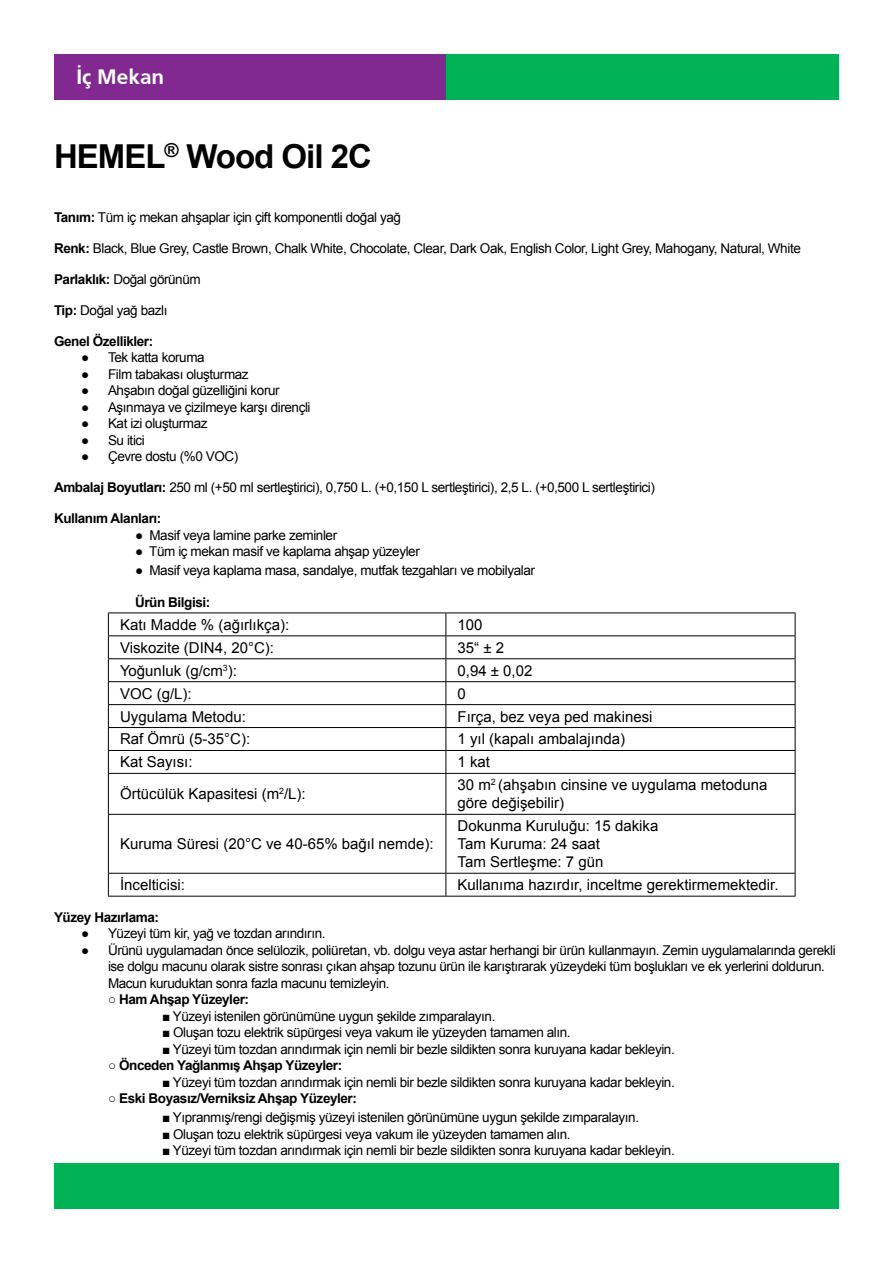
<style>
.page{position:relative;width:893px;height:1263px;background:#fff}
.page>*{position:absolute;margin:0;border:0;box-sizing:border-box;transform-origin:0 0}
.t1{font:700 33px "Arial";letter-spacing:-.03em;color:#000}
.t2{font:700 20.7px "Frutiger";color:#fff}
.t3{font:15px/18px "Arial";color:#000}
.t4{font:13.5px/16.5px "Arial";letter-spacing:-.03em;color:#000}
.t5{font:700 13.5px "Arial";letter-spacing:-.03em;color:#000}
.s1{font-weight:700}
</style>
<div class="page">
<div style="left:54px;top:54px;width:393px;height:45px;background:#812990"></div>
<div style="left:446px;top:54px;width:393px;height:45px;background:#00b156"></div>
<div style="left:54px;top:1163px;width:785px;height:46px;background:#00b156"></div>
<hr style="left:108px;top:612px;width:338px;height:1px;background:#000">
<hr style="left:446px;top:612px;width:349px;height:1px;background:#000">
<hr style="left:108px;top:635px;width:338px;height:1px;background:#000">
<hr style="left:446px;top:635px;width:349px;height:1px;background:#000">
<hr style="left:108px;top:658px;width:338px;height:1px;background:#000">
<hr style="left:446px;top:658px;width:349px;height:1px;background:#000">
<hr style="left:108px;top:681px;width:338px;height:1px;background:#000">
<hr style="left:446px;top:681px;width:349px;height:1px;background:#000">
<hr style="left:108px;top:704px;width:338px;height:1px;background:#000">
<hr style="left:446px;top:704px;width:349px;height:1px;background:#000">
<hr style="left:108px;top:727px;width:338px;height:1px;background:#000">
<hr style="left:446px;top:727px;width:349px;height:1px;background:#000">
<hr style="left:108px;top:750px;width:338px;height:1px;background:#000">
<hr style="left:446px;top:750px;width:349px;height:1px;background:#000">
<hr style="left:108px;top:773px;width:338px;height:1px;background:#000">
<hr style="left:446px;top:773px;width:349px;height:1px;background:#000">
<hr style="left:108px;top:814px;width:338px;height:1px;background:#000">
<hr style="left:446px;top:814px;width:349px;height:1px;background:#000">
<hr style="left:108px;top:873px;width:338px;height:1px;background:#000">
<hr style="left:446px;top:873px;width:349px;height:1px;background:#000">
<hr style="left:108px;top:896px;width:338px;height:1px;background:#000">
<hr style="left:446px;top:896px;width:349px;height:1px;background:#000">
<svg style="left:108px;top:613px;width:1px;height:160px"></svg>
<hr style="left:108px;top:774px;width:1px;height:40px;background:#000">
<hr style="left:108px;top:815px;width:1px;height:58px;background:#000">
<svg style="left:108px;top:874px;width:1px;height:22px"></svg>
<svg style="left:446px;top:613px;width:1px;height:160px"></svg>
<svg style="left:795px;top:613px;width:1px;height:160px"></svg>
<hr style="left:446px;top:774px;width:1px;height:40px;background:#000">
<hr style="left:795px;top:774px;width:1px;height:40px;background:#000">
<hr style="left:446px;top:815px;width:1px;height:58px;background:#000">
<hr style="left:795px;top:815px;width:1px;height:58px;background:#000">
<svg style="left:446px;top:874px;width:1px;height:22px"></svg>
<svg style="left:795px;top:874px;width:1px;height:22px"></svg>
<h2 class="t2" style="left:77px;top:65px;width:89px">İç Mekan</h2>
<h1 class="t1" style="left:54px;top:135px;width:320px">HEMEL<sup>®</sup> Wood Oil 2C</h1>
<p class="t4" style="left:54px;top:209px;width:348px"><span class="s1">Tanım:</span> Tüm iç mekan ahşaplar için çift komponentli doğal yağ</p>
<p class="t4" style="left:54px;top:240px;width:748px"><span class="s1">Renk:</span> Black, Blue Grey, Castle Brown, Chalk White, Chocolate, Clear, Dark Oak, English Color, Light Grey, Mahogany, Natural, White</p>
<p class="t4" style="left:54px;top:271px;width:148px"><span class="s1">Parlaklık:</span> Doğal görünüm</p>
<p class="t4" style="left:54px;top:302px;width:115px"><span class="s1">Tip:</span> Doğal yağ bazlı</p>
<p class="t5" style="left:54px;top:332px;width:101px">Genel Özellikler:</p>
<p class="t4" style="left:81px;top:350px;width:125px">● Tek katta koruma</p>
<p class="t4" style="left:81px;top:366px;width:169px">● Film tabakası oluşturmaz</p>
<p class="t4" style="left:81px;top:382px;width:200px">● Ahşabın doğal güzelliğini korur</p>
<p class="t4" style="left:81px;top:399px;width:231px">● Aşınmaya ve çizilmeye karşı dirençli</p>
<p class="t4" style="left:81px;top:415px;width:128px">● Kat izi oluşturmaz</p>
<p class="t4" style="left:81px;top:432px;width:65px">● Su itici</p>
<p class="t4" style="left:81px;top:448px;width:159px">● Çevre dostu (%0 VOC)</p>
<p class="t4" style="left:54px;top:480px;width:603px"><span class="s1">Ambalaj Boyutları:</span> 250 ml (+50 ml sertleştirici), 0,750 L. (+0,150 L sertleştirici), 2,5 L. (+0,500 L sertleştirici)</p>
<p class="t5" style="left:54px;top:510px;width:109px">Kullanım Alanları:</p>
<p class="t4" style="left:135px;top:527px;width:204px">● Masif veya lamine parke zeminler</p>
<p class="t4" style="left:135px;top:544px;width:286px">● Tüm iç mekan masif ve kaplama ahşap yüzeyler</p>
<p class="t4" style="left:135px;top:563px;width:402px">● Masif veya kaplama masa, sandalye, mutfak tezgahları ve mobilyalar</p>
<p class="t5" style="left:135px;top:593px;width:77px">Ürün Bilgisi:</p>
<p class="t3" style="left:120px;top:616px;width:171px">Katı Madde % (ağırlıkça):</p>
<p class="t3" style="left:458px;top:616px;width:27px">100</p>
<p class="t3" style="left:120px;top:639px;width:156px">Viskozite (DIN4, 20°C):</p>
<p class="t3" style="left:458px;top:639px;width:48px">35“ ± 2</p>
<p class="t3" style="left:120px;top:662px;width:118px">Yoğunluk (g/cm<sup>3</sup>):</p>
<p class="t3" style="left:458px;top:662px;width:76px">0,94 ± 0,02</p>
<p class="t3" style="left:120px;top:684px;width:73px">VOC (g/L):</p>
<p class="t3" style="left:458px;top:684px;width:10px">0</p>
<p class="t3" style="left:120px;top:707px;width:127px">Uygulama Metodu:</p>
<p class="t3" style="left:458px;top:707px;width:197px">Fırça, bez veya ped makinesi</p>
<p class="t3" style="left:120px;top:730px;width:132px">Raf Ömrü (5-35°C):</p>
<p class="t3" style="left:458px;top:730px;width:169px">1 yıl (kapalı ambalajında)</p>
<p class="t3" style="left:120px;top:753px;width:74px">Kat Sayısı:</p>
<p class="t3" style="left:458px;top:753px;width:34px">1 kat</p>
<p class="t3" style="left:120px;top:785px;width:187px">Örtücülük Kapasitesi (m<sup>2</sup>/L):</p>
<p class="t3" style="left:457px;top:776px;width:311px">30 m<sup>2</sup> (ahşabın cinsine ve uygulama metoduna göre değişebilir)</p>
<p class="t3" style="left:120px;top:835px;width:315px">Kuruma Süresi (20°C ve 40-65% bağıl nemde):</p>
<p class="t3" style="left:458px;top:817px;width:202px">Dokunma Kuruluğu: 15 dakika<br>Tam Kuruma: 24 saat<br>Tam Sertleşme: 7 gün</p>
<p class="t3" style="left:120px;top:876px;width:67px">İncelticisi:</p>
<p class="t3" style="left:458px;top:876px;width:322px">Kullanıma hazırdır, inceltme gerektirmemektedir.</p>
<p class="t5" style="left:54px;top:908px;width:106px">Yüzey Hazırlama:</p>
<p class="t4" style="left:81px;top:925px;width:246px">● Yüzeyi tüm kir, yağ ve tozdan arındırın.</p>
<p class="t4" style="left:108px;top:942px;width:729px;text-indent:-27px">● Ürünü uygulamadan önce selülozik, poliüretan, vb. dolgu veya astar herhangi bir ürün kullanmayın. Zemin uygulamalarında gerekli ise dolgu macunu olarak sistre sonrası çıkan ahşap tozunu ürün ile karıştırarak yüzeydeki tüm boşlukları ve ek yerlerini doldurun.<br>Macun kuruduktan sonra fazla macunu temizleyin.</p>
<p class="t5" style="left:108px;top:990px;width:143px">○ Ham Ahşap Yüzeyler:</p>
<p class="t4" style="left:162px;top:1008px;width:335px">■ Yüzeyi istenilen görünümüne uygun şekilde zımparalayın.</p>
<p class="t4" style="left:162px;top:1024px;width:410px">■ Oluşan tozu elektrik süpürgesi veya vakum ile yüzeyden tamamen alın.</p>
<p class="t4" style="left:162px;top:1041px;width:514px">■ Yüzeyi tüm tozdan arındırmak için nemli bir bezle sildikten sonra kuruyana kadar bekleyin.</p>
<p class="t5" style="left:108px;top:1056px;width:236px">○ Önceden Yağlanmış Ahşap Yüzeyler:</p>
<p class="t4" style="left:162px;top:1074px;width:514px">■ Yüzeyi tüm tozdan arındırmak için nemli bir bezle sildikten sonra kuruyana kadar bekleyin.</p>
<p class="t5" style="left:108px;top:1089px;width:250px">○ Eski Boyasız/Verniksiz Ahşap Yüzeyler:</p>
<p class="t4" style="left:162px;top:1109px;width:479px">■ Yıpranmış/rengi değişmiş yüzeyi istenilen görünümüne uygun şekilde zımparalayın.</p>
<p class="t4" style="left:162px;top:1126px;width:410px">■ Oluşan tozu elektrik süpürgesi veya vakum ile yüzeyden tamamen alın.</p>
<p class="t4" style="left:162px;top:1142px;width:514px">■ Yüzeyi tüm tozdan arındırmak için nemli bir bezle sildikten sonra kuruyana kadar bekleyin.</p>
</div>
